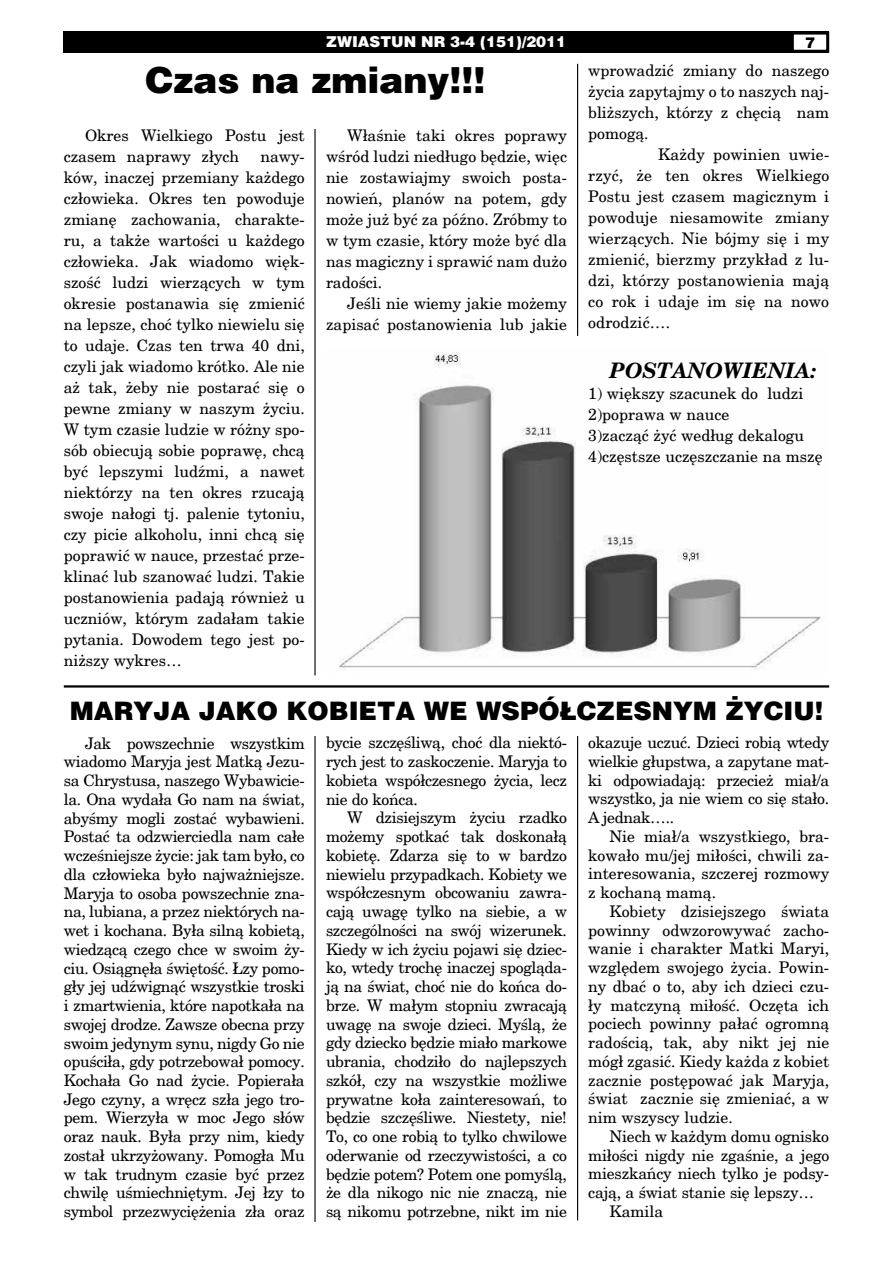
<style>
.page{position:relative;width:893px;height:1263px;background:#fff}
.page>*{position:absolute;margin:0;border:0;box-sizing:border-box;transform-origin:0 0}
.t1{font:900 36px "Switzerland";color:#000}
.t2{font:900 25.5px "Switzerland";color:#000}
.t3{font:italic 700 21px "New Brunswick";color:#000}
.t4{font:15.75px/18.8px "New Brunswick";color:#000;text-align:justify}
.t5{font:900 15px "Switzerland";color:#fff}
.t6{font:900 15px "Switzerland";color:#000}
</style>
<div class="page">
<div style="left:64px;top:32px;width:765px;height:21px;background:#000"></div>
<div style="left:792px;top:33px;width:36px;height:18px;background:#fff"></div>
<div style="left:791px;top:32px;width:38px;height:21px;border:3px solid #000"></div>
<hr style="left:314px;top:129px;width:2px;height:546px;background:#000">
<hr style="left:314px;top:736px;width:2px;height:486px;background:#000">
<hr style="left:577px;top:64px;width:1px;height:272px;background:#000">
<hr style="left:577px;top:736px;width:1px;height:484px;background:#000">
<hr style="left:64px;top:685px;width:765px;height:2px;background:#000">
<img style="left:339px;top:352px;width:482px;height:317px">
<p class="t5" style="left:326px;top:32px;width:242px">ZWIASTUN NR 3-4 (151)/2011</p>
<p class="t6" style="left:805px;top:33px;width:12px">7</p>
<h1 class="t1" style="left:145px;top:59px;width:342px">Czas na zmiany!!!</h1>
<p class="t4" style="left:588px;top:61px;width:242px">wprowadzić zmiany do naszego</p>
<p class="t4" style="left:588px;top:82px;width:242px">życia zapytajmy o to naszych naj-</p>
<p class="t4" style="left:588px;top:103px;width:242px">bliższych, którzy z chęcią nam</p>
<p class="t4" style="left:588px;top:124px;width:62px">pomogą.</p>
<p class="t4" style="left:658px;top:145px;width:173px">Każdy powinien uwie-</p>
<p class="t4" style="left:588px;top:166px;width:242px">rzyć, że ten okres Wielkiego</p>
<p class="t4" style="left:588px;top:187px;width:242px">Postu jest czasem magicznym i</p>
<p class="t4" style="left:588px;top:208px;width:242px">powoduje niesamowite zmiany</p>
<p class="t4" style="left:588px;top:229px;width:242px">wierzących. Nie bójmy się i my</p>
<p class="t4" style="left:588px;top:250px;width:242px">zmienić, bierzmy przykład z lu-</p>
<p class="t4" style="left:588px;top:271px;width:242px">dzi, którzy postanowienia mają</p>
<p class="t4" style="left:588px;top:292px;width:242px">co rok i udaje im się na nowo</p>
<p class="t4" style="left:588px;top:313px;width:83px">odrodzić….</p>
<h3 class="t3" style="left:609px;top:358px;width:208px">POSTANOWIENIA:</h3>
<p class="t4" style="left:588px;top:383px;width:236px;line-height:21px;text-align:left">1) większy szacunek do ludzi<br>2)poprawa w nauce<br>3)zacząć żyć według dekalogu<br>4)częstsze uczęszczanie na mszę</p>
<p class="t4" style="left:326px;top:124px;width:242px;line-height:21px;text-indent:21px">Właśnie taki okres poprawy wśród ludzi niedługo będzie, więc nie zostawiajmy swoich posta&shy;nowień, planów na potem, gdy może już być za późno. Zróbmy to w tym czasie, który może być dla nas magiczny i sprawić nam dużo radości.</p>
<p class="t4" style="left:326px;top:292px;width:242px;line-height:21px;text-align:right">Jeśli nie wiemy jakie możemy zapisać postanowienia lub jakie</p>
<p class="t4" style="left:64px;top:124px;width:242px;line-height:21px;text-indent:21px">Okres Wielkiego Postu jest czasem naprawy złych</p>
<p class="t4" style="left:64px;top:145px;width:242px;line-height:21px;text-indent:197px">nawy&shy;ków, inaczej przemiany każdego człowieka. Okres ten powoduje zmianę zachowania, charakte&shy;ru, a także wartości u każdego człowieka. Jak wiadomo więk&shy;szość ludzi wierzących w tym okresie postanawia się zmienić na lepsze, choć tylko niewielu się to udaje. Czas ten trwa 40 dni, czyli jak wiadomo krótko. Ale nie aż tak, żeby nie postarać się o pewne zmiany w naszym życiu.<br>W tym czasie ludzie w różny spo&shy;sób obiecują sobie poprawę, chcą być lepszymi ludźmi, a nawet niektórzy na ten okres rzucają swoje nałogi tj. palenie tytoniu, czy picie alkoholu, inni chcą się poprawić w nauce, przestać prze&shy;klinać lub szanować ludzi. Takie postanowienia padają również u uczniów, którym zadałam takie pytania. Dowodem tego jest po&shy;niższy wykres…</p>
<h2 class="t2" style="left:70px;top:695px;width:755px">MARYJA JAKO KOBIETA WE WSPÓŁCZESNYM ŻYCIU!</h2>
<p class="t4" style="left:64px;top:733px;width:242px;text-indent:21px">Jak powszechnie wszystkim wiadomo Maryja jest Matką Jezu&shy;sa Chrystusa, naszego Wybawicie&shy;la. Ona wydała Go nam na świat, abyśmy mogli zostać wybawieni.<br>Postać ta odzwierciedla nam całe wcześniejsze życie: jak tam było, co dla człowieka było najważniejsze.<br>Maryja to osoba powszechnie zna&shy;na, lubiana, a przez niektórych na&shy;wet i kochana. Była silną kobietą, wiedzącą czego chce w swoim ży&shy;ciu. Osiągnęła świętość. Łzy pomo&shy;gły jej udźwignąć wszystkie troski i zmartwienia, które napotkała na swojej drodze. Zawsze obecna przy swoim jedynym synu, nigdy Go nie opuściła, gdy potrzebował pomocy.<br>Kochała Go nad życie. Popierała Jego czyny, a wręcz szła jego tro&shy;pem. Wierzyła w moc Jego słów oraz nauk. Była przy nim, kiedy został ukrzyżowany. Pomogła Mu w tak trudnym czasie być przez chwilę uśmiechniętym. Jej łzy to symbol przezwyciężenia zła oraz</p>
<p class="t4" style="left:326px;top:733px;width:242px">bycie szczęśliwą, choć dla niektó&shy;rych jest to zaskoczenie. Maryja to kobieta współczesnego życia, lecz nie do końca.</p>
<p class="t4" style="left:326px;top:808px;width:242px;text-indent:21px">W dzisiejszym życiu rzadko możemy spotkać tak doskonałą kobietę. Zdarza się to w bardzo niewielu przypadkach. Kobiety we współczesnym obcowaniu zawra&shy;cają uwagę tylko na siebie, a w szczególności na swój wizerunek.<br>Kiedy w ich życiu pojawi się dziec&shy;ko, wtedy trochę inaczej spogląda&shy;ją na świat, choć nie do końca do&shy;brze. W małym stopniu zwracają uwagę na swoje dzieci. Myślą, że gdy dziecko będzie miało markowe ubrania, chodziło do najlepszych szkół, czy na wszystkie możliwe prywatne koła zainteresowań, to będzie szczęśliwe. Niestety, nie!<br>To, co one robią to tylko chwilowe oderwanie od rzeczywistości, a co będzie potem? Potem one pomyślą, że dla nikogo nic nie znaczą, nie są nikomu potrzebne, nikt im nie</p>
<p class="t4" style="left:588px;top:733px;width:242px">okazuje uczuć. Dzieci robią wtedy wielkie głupstwa, a zapytane mat&shy;ki odpowiadają: przecież miał/a wszystko, ja nie wiem co się stało.<br>A jednak…..</p>
<p class="t4" style="left:588px;top:826px;width:242px;text-indent:21px">Nie miał/a wszystkiego, bra&shy;kowało mu/jej miłości, chwili za&shy;interesowania, szczerej rozmowy z kochaną mamą.</p>
<p class="t4" style="left:588px;top:901px;width:242px;text-indent:21px">Kobiety dzisiejszego świata powinny odwzorowywać zacho&shy;wanie i charakter Matki Maryi, względem swojego życia. Powin&shy;ny dbać o to, aby ich dzieci czu&shy;ły matczyną miłość. Oczęta ich pociech powinny pałać ogromną radością, tak, aby nikt jej nie mógł zgasić. Kiedy każda z kobiet zacznie postępować jak Maryja, świat zacznie się zmieniać, a w nim wszyscy ludzie.</p>
<p class="t4" style="left:609px;top:1126px;width:221px">Niech w każdym domu ognisko</p>
<p class="t4" style="left:588px;top:1145px;width:242px">miłości nigdy nie zgaśnie, a jego</p>
<p class="t4" style="left:588px;top:1164px;width:242px">mieszkańcy niech tylko je podsy-</p>
<p class="t4" style="left:588px;top:1183px;width:227px">cają, a świat stanie się lepszy…</p>
<p class="t4" style="left:609px;top:1201px;width:55px">Kamila</p>
</div>
